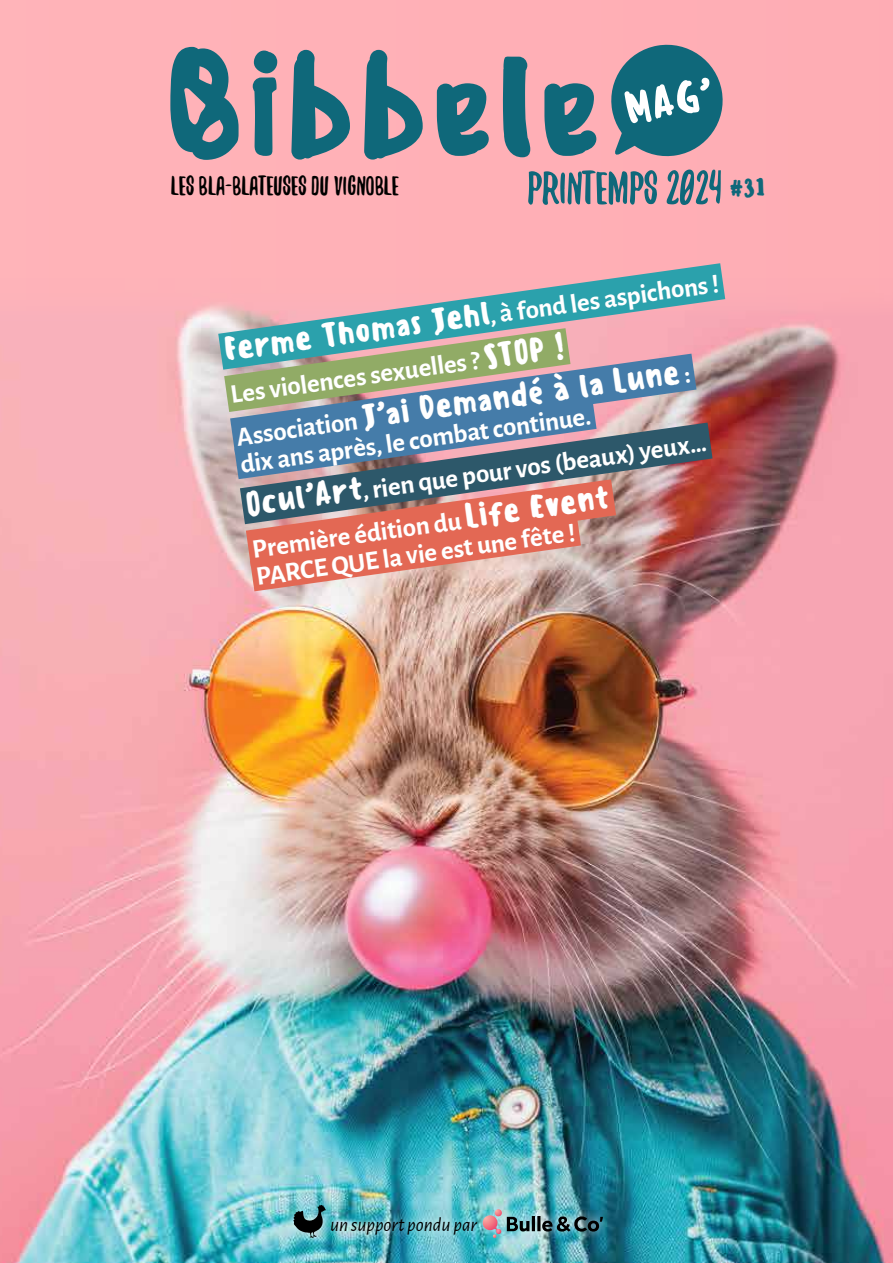
<style>
.page{position:relative;width:893px;height:1263px;background:#ffb0b6}
.page>*{position:absolute;margin:0;border:0;box-sizing:border-box;transform-origin:0 0}
.t1{font:51px "Yeah Papa";color:#0f687a}
.t2{font:500 32.4px "Sensei";color:#fff}
.t3{font:30px "Yeah Papa";color:#000}
.t4{font:700 27px/42.8px "Alegreya Sans";color:#fff}
.t5{font:500 22.5px "Sensei";color:#0f687a}
.t6{font:italic 19.5px "Alegreya Sans";color:#000}
.s1{font-family:"Sensei";font-weight:500;font-size:32.4px}
.s2{font-family:"Alegreya Sans";font-weight:700;font-size:27px}
</style>
<div class="page">
<img style="left:0;top:298px;width:893px;height:965px">
<div style="left:284px;top:1196px;width:328px;height:51px;background:#fff;opacity:.75"></div>
<img style="left:482px;top:1209px;width:121px;height:29px">
<svg style="left:293px;top:1205px;width:33px;height:33px"></svg>
<svg style="left:253px;top:51px;width:24px;height:105px"></svg>
<svg style="left:291px;top:50px;width:59px;height:110px"></svg>
<svg style="left:364px;top:50px;width:59px;height:110px"></svg>
<svg style="left:437px;top:83px;width:52px;height:73px"></svg>
<svg style="left:503px;top:57px;width:27px;height:100px"></svg>
<svg style="left:544px;top:83px;width:52px;height:73px"></svg>
<svg style="left:170px;top:47px;width:69px;height:113px"></svg>
<svg style="left:611px;top:44px;width:112px;height:113px"></svg>
<svg style="left:218px;top:263px;width:507px;height:107px"></svg>
<svg style="left:616px;top:354px;width:80px;height:69px;background:#8f9cb3"></svg>
<img style="left:616px;top:423px;width:97px;height:101px">
<svg style="left:224px;top:328px;width:392px;height:263px;background:#908888"></svg>
<p class="t3" style="left:172px;top:167px;width:229px">LES BLA-BLATEUSES DU VIGNOBLE</p>
<h1 class="t1" style="left:528px;top:156px;width:196px">PRINTEMPS 2024</h1>
<p class="t5" style="left:729px;top:172px;width:37px">#31</p>
<p class="t4" style="left:221px;top:330px;width:501px;rotate:-8deg"><span class="s1">Ferme Thomas Jehl</span>, à fond les aspichons !<br>Les violences sexuelles ? <span class="s1">STOP !</span></p>
<p class="t2" style="left:233px;top:413px;width:460px;rotate:-8deg"><span class="s2">Association</span> J’ai Demandé à la Lune <span class="s2">:</span></p>
<p class="t4" style="left:237px;top:442px;width:466px;rotate:-8deg">dix ans après, le combat continue.<br><span class="s1">Ocul’Art</span>, rien que pour vos (beaux) yeux…<br>Première édition du <span class="s1">Life Event</span></p>
<p class="t4" style="left:253px;top:554px;width:324px;rotate:-8deg">PARCE QUE la vie est une fête !</p>
<p class="t6" style="left:330px;top:1211px;width:148px">un support pondu par</p>
</div>
